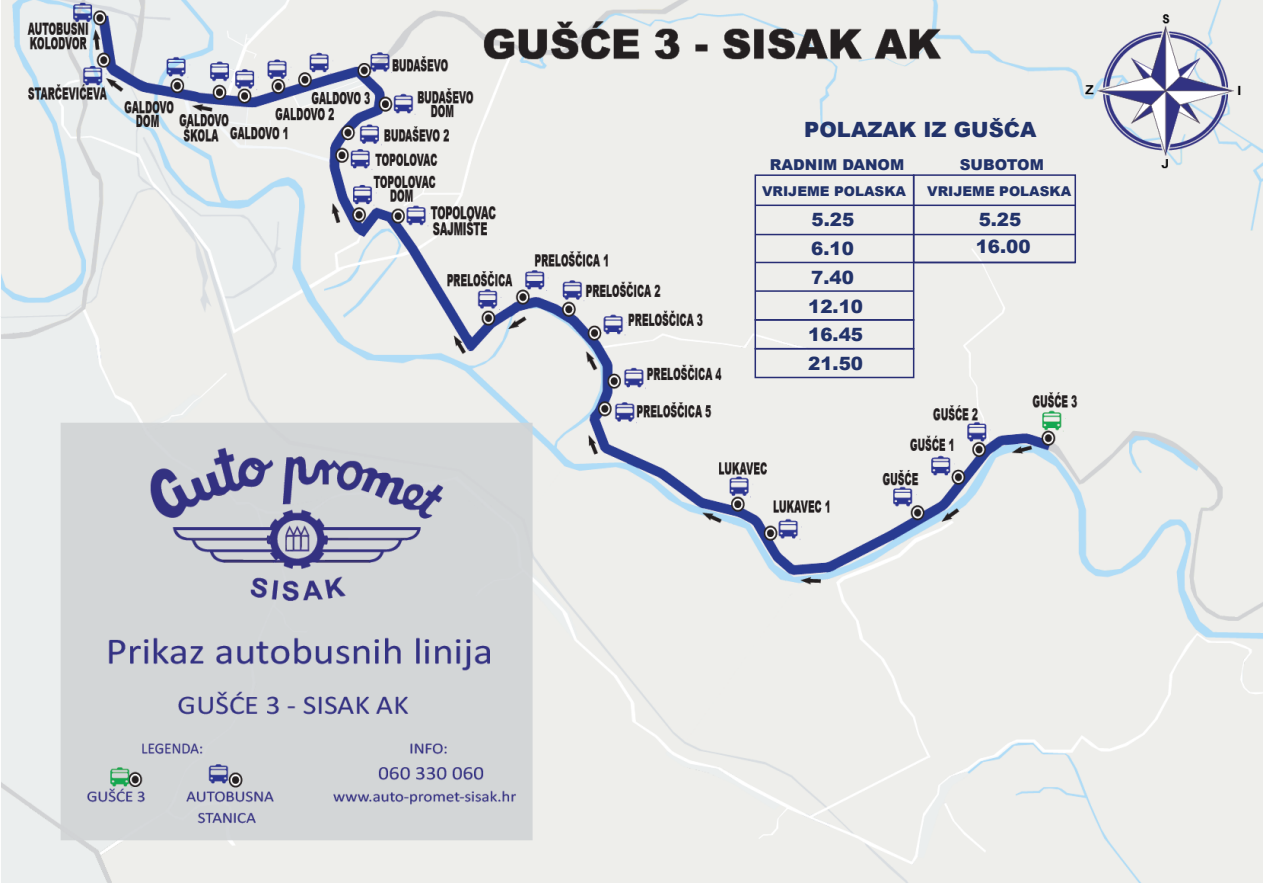
<style>
.page{position:relative;width:1263px;height:883px;background:#fff}
.page>*{position:absolute;margin:0;border:0;box-sizing:border-box;transform-origin:0 0}
.t1{font:900 21px "Arial";color:#22336a}
.t2{font:900 18.3px/28.8px "Arial";color:#22336a}
.t3{font:900 15px "Arial";color:#22336a}
.t4{font:900 13.5px "Arial";color:#22336a}
</style>
<div class="page">
<img style="left:1px;top:0;width:1262px;height:882px">
<div style="left:745px;top:128px;width:340px;height:190px;background:#eeeeeb"></div>
<div style="left:754px;top:174px;width:160px;height:146px;border:2px solid #282e75"></div>
<hr style="left:755px;top:204px;width:320px;height:2px;background:#282e75">
<hr style="left:755px;top:234px;width:320px;height:1px;background:#282e75">
<hr style="left:755px;top:262px;width:320px;height:1px;background:#282e75">
<hr style="left:755px;top:290px;width:158px;height:2px;background:#282e75">
<div style="left:754px;top:319px;width:160px;height:30px;border:2px solid #282e75"></div>
<div style="left:754px;top:348px;width:160px;height:30px;border:2px solid #282e75"></div>
<div style="left:913px;top:174px;width:163px;height:89px;border:2px solid #282e75"></div>
<p class="t1" style="left:804px;top:114px;width:234px">POLAZAK IZ GUŠĆA</p>
<p class="t3" style="left:770px;top:153px;width:136px">RADNIM DANOM</p>
<p class="t3" style="left:959px;top:153px;width:86px">SUBOTOM</p>
<p class="t4" style="left:762px;top:181px;width:145px">VRIJEME POLASKA</p>
<p class="t4" style="left:927px;top:181px;width:145px">VRIJEME POLASKA</p>
<p class="t2" style="left:811px;top:204px;width:45px">5.25<br>6.10</p>
<p class="t2" style="left:975px;top:205px;width:56px;line-height:27.3px">5.25<br>16.00</p>
<p class="t2" style="left:811px;top:263px;width:44px">7.40</p>
<p class="t2" style="left:808px;top:292px;width:56px;line-height:27.9px">12.10<br>16.45</p>
<p class="t2" style="left:808px;top:348px;width:56px">21.50</p>
</div>
